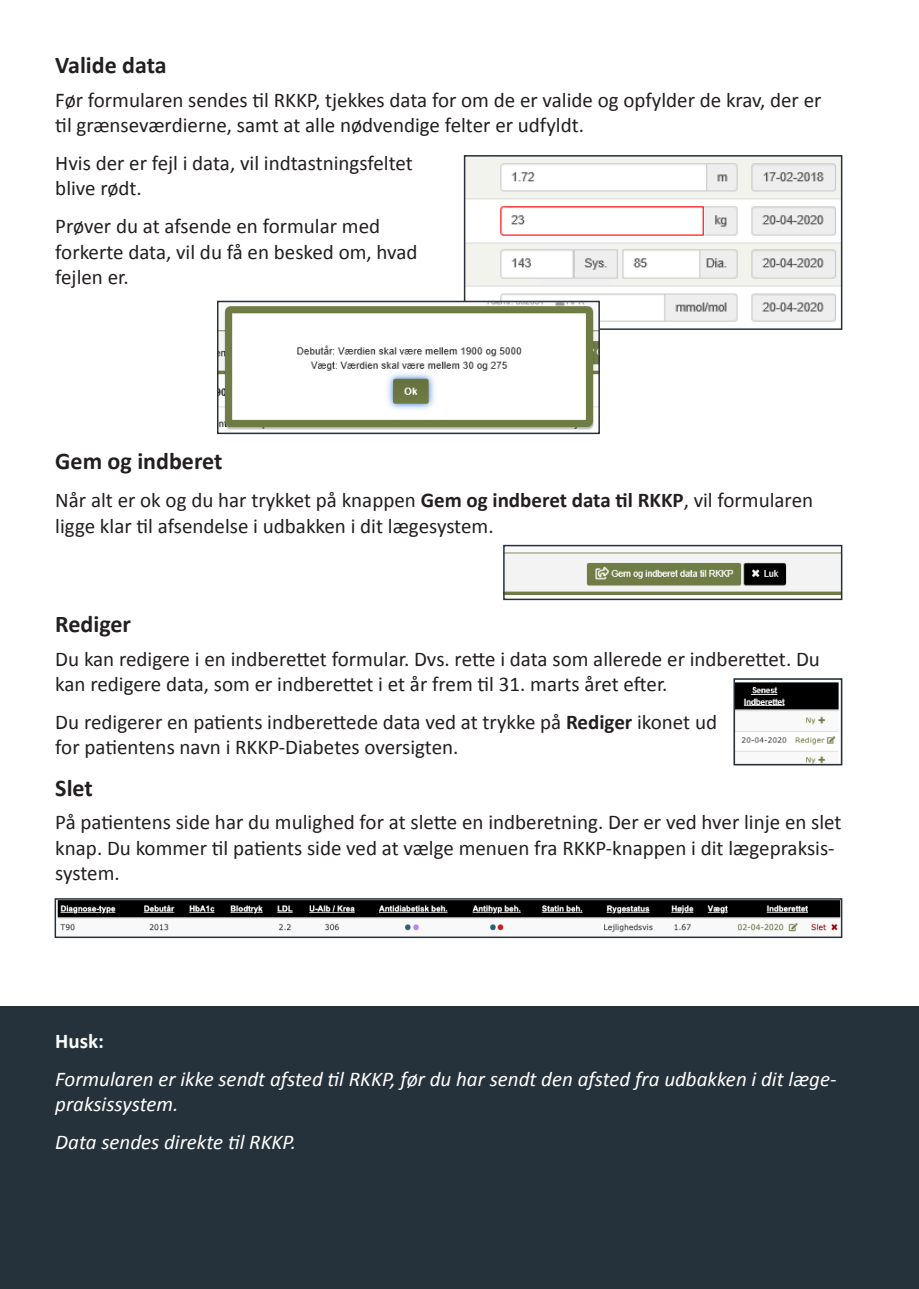
<style>
.page{position:relative;width:919px;height:1289px;background:#fff}
.page>*{position:absolute;margin:0;border:0;box-sizing:border-box;transform-origin:0 0}
.Heading2{font:700 24px "Calibri";color:#231f20}
.t1{font:21px/25.2px "Calibri";color:#231f20}
.t2{font:italic 21px/25.2px "Calibri";color:#fff}
.t3{font:700 21px "Calibri";color:#fff}
.s1{font-weight:700}
</style>
<div class="page">
<div style="left:0;top:1006px;width:918px;height:282px;background:#26323b"></div>
<img style="left:467px;top:158px;width:372px;height:164px">
<div style="left:464px;top:155px;width:378px;height:175px;border:2px solid #26323b"></div>
<img style="left:220px;top:304px;width:377px;height:126px">
<div style="left:217px;top:301px;width:383px;height:133px;border:2px solid #26323b"></div>
<img style="left:506px;top:552px;width:333px;height:44px">
<div style="left:503px;top:545px;width:339px;height:55px;border:2px solid #26323b"></div>
<img style="left:58px;top:901px;width:781px;height:32px">
<div style="left:55px;top:898px;width:787px;height:40px;border:2px solid #26323b"></div>
<img style="left:736px;top:682px;width:103px;height:80px">
<div style="left:733px;top:678px;width:109px;height:87px;border:2px solid #26323b"></div>
<p class="Heading2" style="left:55px;top:50px;width:113px">Valide data</p>
<p class="t1" style="left:55px;top:87px;width:767px">Før formularen sendes til RKKP, tjekkes data for om de er valide og opfylder de krav, der er til grænseværdierne, samt at alle nødvendige felter er udfyldt.</p>
<p class="t1" style="left:55px;top:151px;width:359px">Hvis der er fejl i data, vil indtastningsfeltet blive rødt.</p>
<p class="t1" style="left:55px;top:214px;width:364px">Prøver du at afsende en formular med forkerte data, vil du få en besked om, hvad fejlen er.</p>
<p class="Heading2" style="left:55px;top:446px;width:169px">Gem og indberet</p>
<p class="t1" style="left:55px;top:488px;width:759px">Når alt er ok og du har trykket på knappen <span class="s1">Gem og indberet data til RKKP</span>, vil formularen ligge klar til afsendelse i udbakken i dit lægesystem.</p>
<p class="Heading2" style="left:55px;top:608px;width:77px">Rediger</p>
<p class="t1" style="left:55px;top:646px;width:766px">Du kan redigere i en indberettet formular. Dvs. rette i data som allerede er indberettet. Du kan redigere data, som er indberettet i et år frem til 31. marts året efter.</p>
<p class="t1" style="left:55px;top:709px;width:663px">Du redigerer en patients indberettede data ved at trykke på <span class="s1">Rediger</span> ikonet ud for patientens navn i RKKP-Diabetes oversigten.</p>
<p class="Heading2" style="left:55px;top:772px;width:39px">Slet</p>
<p class="t1" style="left:55px;top:809px;width:787px">På patientens side har du mulighed for at slette en indberetning. Der er ved hver linje en slet knap. Du kommer til patients side ved at vælge menuen fra RKKP-knappen i dit lægepraksis&shy;system.</p>
<p class="t3" style="left:55px;top:1027px;width:50px">Husk:</p>
<p class="t2" style="left:55px;top:1065px;width:782px">Formularen er ikke sendt afsted til RKKP, før du har sendt den afsted fra udbakken i dit læge&shy;praksissystem.</p>
<p class="t2" style="left:55px;top:1128px;width:242px">Data sendes direkte til RKKP.</p>
</div>
